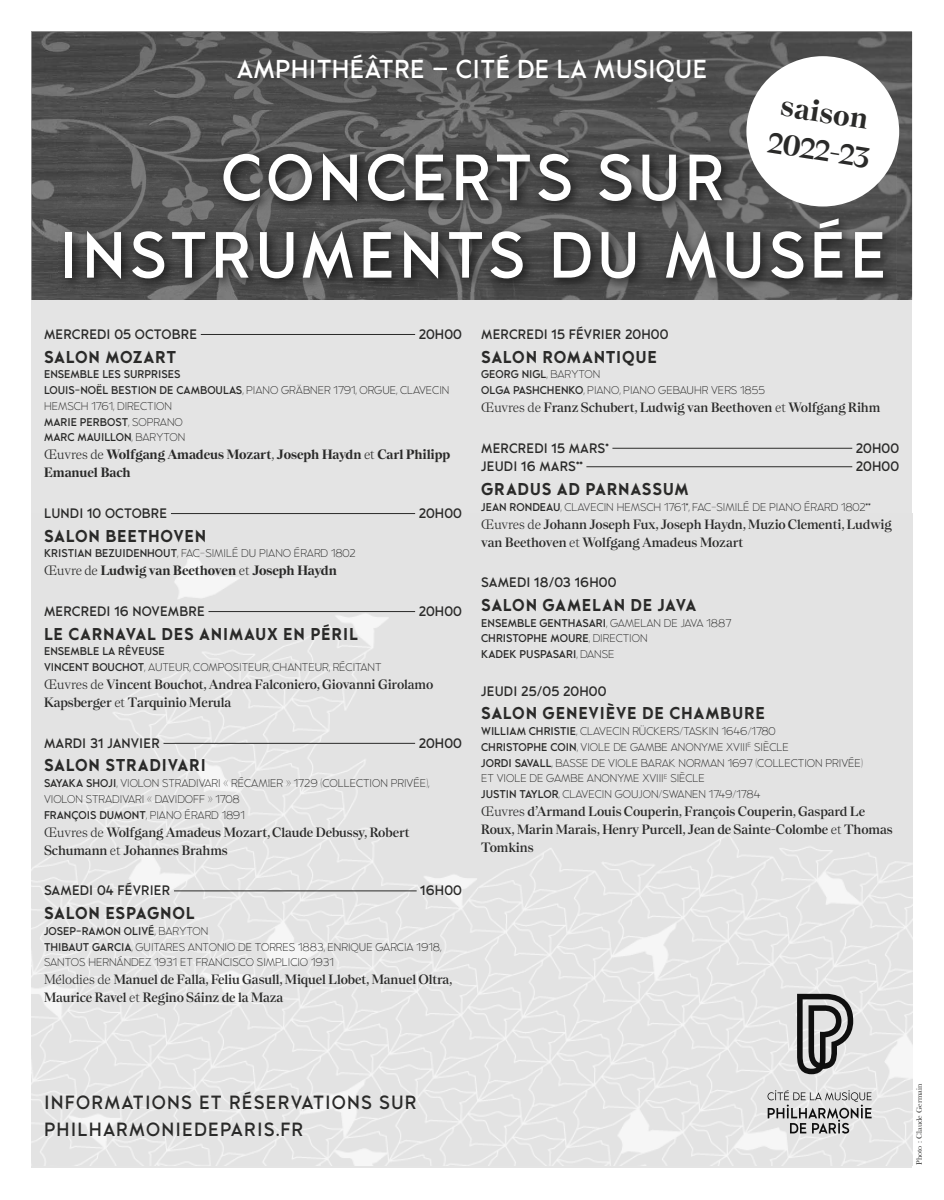
<style>
.page{position:relative;width:944px;height:1200px;background:#fff}
.page>*{position:absolute;margin:0;border:0;box-sizing:border-box;transform-origin:0 0}
.t1{font:600 65.02px/77.4px "Philharmonique";letter-spacing:.06em;color:#fff;text-align:center}
.t2{font:700 29.25px/38.2px "Nantes";color:#2a2a29}
.t3{font:600 25.88px "Philharmonique";letter-spacing:.01em;color:#fff}
.t4{font:600 19.12px/27px "Philharmonique";letter-spacing:.06em;color:#2a2a29}
.t5{font:700 17.1px "Philharmonique";letter-spacing:.035em;color:#2a2a29}
.t6{font:600 13.72px "Philharmonique";letter-spacing:.01em;color:#2a2a29}
.t7{font:600 13.5px/18px "Nantes";letter-spacing:-.01em;color:#2a2a29}
.t8{font:700 13.5px/18px "Nantes";letter-spacing:-.01em;color:#2a2a29}
.t9{font:11.25px/15.8px "Philharmonique";color:#2a2a29}
.t10{font:600 11.25px/15.8px "Philharmonique";color:#2a2a29}
.t11{font:8.1px "Baskerville";letter-spacing:.01em;color:#2a2a29}
.s1{font-weight:400}
.s2{font-weight:600}
</style>
<div class="page">
<div style="left:32px;top:214px;width:880px;height:953px;background:#e4e4e4"></div>
<img style="left:32px;top:513px;width:880px;height:651px">
<img style="left:32px;top:32px;width:880px;height:268px">
<img style="left:233px;top:50px;width:500px;height:60px">
<img style="left:58px;top:147px;width:838px;height:144px">
<div style="left:746px;top:56px;width:153px;height:150px;background:#fff;border-radius:50%"></div>
<hr style="left:201px;top:334px;width:214px;height:1px;background:#2a2a29">
<hr style="left:171px;top:513px;width:244px;height:1px;background:#2a2a29">
<hr style="left:208px;top:611px;width:207px;height:1px;background:#2a2a29">
<hr style="left:163px;top:742px;width:252px;height:1px;background:#2a2a29">
<hr style="left:174px;top:890px;width:243px;height:1px;background:#2a2a29">
<hr style="left:612px;top:448px;width:240px;height:1px;background:#2a2a29">
<hr style="left:586px;top:466px;width:266px;height:1px;background:#2a2a29">
<svg style="left:767px;top:1089px;width:105px;height:44px"></svg>
<svg style="left:797px;top:993px;width:56px;height:80px"></svg>
<p class="t3" style="left:237px;top:54px;width:472px">AMPHITHÉÂTRE – CITÉ DE LA MUSIQUE</p>
<p class="t2" style="left:777px;top:84px;width:104px;rotate:9deg">saison<br>2022-23</p>
<p class="t1" style="left:59px;top:137px;width:829px">CONCERTS SUR<br>INSTRUMENTS DU MUSÉE</p>
<p class="t6" style="left:44px;top:326px;width:155px">MERCREDI 05 OCTOBRE</p>
<p class="t6" style="left:419px;top:326px;width:45px">20H00</p>
<p class="t5" style="left:44px;top:346px;width:134px">SALON MOZART</p>
<p class="t10" style="left:44px;top:366px;width:407px">ENSEMBLE LES SURPRISES<br>LOUIS-NOËL BESTION DE CAMBOULAS<span class="s1">, PIANO GRÄBNER 1791, ORGUE, CLAVECIN HEMSCH 1761, DIRECTION<br></span>MARIE PERBOST<span class="s1">, SOPRANO<br></span>MARC MAUILLON<span class="s1">, BARYTON</span></p>
<p class="t8" style="left:44px;top:445px;width:408px"><span class="s1">Œuvres de</span> Wolfgang Amadeus Mozart<span class="s1">,</span> Joseph Haydn <span class="s1">et</span> Carl Philipp<br>Emanuel Bach</p>
<p class="t6" style="left:44px;top:505px;width:125px">LUNDI 10 OCTOBRE</p>
<p class="t6" style="left:419px;top:505px;width:45px">20H00</p>
<p class="t5" style="left:44px;top:525px;width:164px">SALON BEETHOVEN</p>
<p class="t9" style="left:44px;top:545px;width:313px"><span class="s2">KRISTIAN BEZUIDENHOUT</span>, FAC-SIMILÉ DU PIANO ÉRARD 1802</p>
<p class="t8" style="left:44px;top:561px;width:294px"><span class="s1">Œuvre de</span> Ludwig van Beethoven <span class="s1">et</span> Joseph Haydn</p>
<p class="t6" style="left:44px;top:603px;width:162px">MERCREDI 16 NOVEMBRE</p>
<p class="t6" style="left:419px;top:603px;width:45px">20H00</p>
<p class="t5" style="left:44px;top:623px;width:316px">LE CARNAVAL DES ANIMAUX EN PÉRIL</p>
<p class="t9" style="left:44px;top:643px;width:339px"><span class="s2">ENSEMBLE LA RÊVEUSE<br>VINCENT BOUCHOT</span>, AUTEUR, COMPOSITEUR, CHANTEUR, RÉCITANT</p>
<p class="t7" style="left:44px;top:675px;width:391px"><span class="s1">Œuvres de</span> Vincent Bouchot, Andrea Falconiero, Giovanni Girolamo<br>Kapsberger <span class="s1">et</span> Tarquinio Merula</p>
<p class="t6" style="left:44px;top:734px;width:117px">MARDI 31 JANVIER</p>
<p class="t6" style="left:419px;top:734px;width:45px">20H00</p>
<p class="t5" style="left:44px;top:755px;width:164px">SALON STRADIVARI</p>
<p class="t9" style="left:44px;top:775px;width:387px"><span class="s2">SAYAKA SHOJI</span>, VIOLON STRADIVARI « RÉCAMIER » 1729 (COLLECTION PRIVÉE),<br>VIOLON STRADIVARI « DAVIDOFF » 1708<br><span class="s2">FRANÇOIS DUMONT</span>, PIANO ÉRARD 1891</p>
<p class="t7" style="left:44px;top:822px;width:367px"><span class="s1">Œuvres de</span> Wolfgang Amadeus Mozart, Claude Debussy, Robert<br>Schumann <span class="s1">et</span> Johannes Brahms</p>
<p class="t6" style="left:44px;top:882px;width:128px">SAMEDI 04 FÉVRIER</p>
<p class="t6" style="left:420px;top:882px;width:43px">16H00</p>
<p class="t5" style="left:44px;top:902px;width:152px">SALON ESPAGNOL</p>
<p class="t9" style="left:44px;top:922px;width:399px"><span class="s2">JOSEP-RAMON OLIVÉ</span>, BARYTON<br><span class="s2">THIBAUT GARCIA</span>, GUITARES ANTONIO DE TORRES 1883, ENRIQUE GARCIA 1918,<br>SANTOS HERNÁNDEZ 1931 ET FRANCISCO SIMPLICIO 1931</p>
<p class="t7" style="left:44px;top:969px;width:410px"><span class="s1">Mélodies de</span> Manuel de Falla, Feliu Gasull, Miquel Llobet, Manuel Oltra,<br>Maurice Ravel <span class="s1">et</span> Regino Sáinz de la Maza</p>
<p class="t6" style="left:481px;top:326px;width:189px">MERCREDI 15 FÉVRIER 20H00</p>
<p class="t5" style="left:481px;top:346px;width:178px">SALON ROMANTIQUE</p>
<p class="t9" style="left:481px;top:366px;width:285px"><span class="s2">GEORG NIGL</span>, BARYTON<br><span class="s2">OLGA PASHCHENKO</span>, PIANO, PIANO GEBAUHR VERS 1855</p>
<p class="t7" style="left:481px;top:398px;width:401px"><span class="s1">Œuvres de</span> Franz Schubert, Ludwig van Beethoven <span class="s1">et</span> Wolfgang Rihm</p>
<p class="t6" style="left:481px;top:440px;width:129px">MERCREDI 15 MARS*</p>
<p class="t6" style="left:856px;top:440px;width:45px">20H00</p>
<p class="t6" style="left:481px;top:458px;width:103px">JEUDI 16 MARS**</p>
<p class="t6" style="left:856px;top:458px;width:45px">20H00</p>
<p class="t5" style="left:481px;top:478px;width:209px">GRADUS AD PARNASSUM</p>
<p class="t9" style="left:481px;top:498px;width:391px"><span class="s2">JEAN RONDEAU</span>, CLAVECIN HEMSCH 1761*, FAC-SIMILÉ DE PIANO ÉRARD 1802**</p>
<p class="t7" style="left:481px;top:514px;width:412px"><span class="s1">Œuvres de</span> Johann Joseph Fux, Joseph Haydn, Muzio Clementi, Ludwig van Beethoven <span class="s1">et</span> Wolfgang Amadeus Mozart</p>
<p class="t6" style="left:481px;top:574px;width:137px">SAMEDI 18/03 16H00</p>
<p class="t5" style="left:481px;top:594px;width:217px">SALON GAMELAN DE JAVA</p>
<p class="t10" style="left:481px;top:614px;width:252px">ENSEMBLE GENTHASARI<span class="s1">, GAMELAN DE JAVA 1887<br></span>CHRISTOPHE MOURE<span class="s1">, DIRECTION<br></span>KADEK PUSPASARI<span class="s1">, DANSE</span></p>
<p class="t6" style="left:481px;top:682px;width:127px">JEUDI 25/05 20H00</p>
<p class="t5" style="left:481px;top:703px;width:286px">SALON GENEVIÈVE DE CHAMBURE</p>
<p class="t9" style="left:481px;top:723px;width:383px"><span class="s2">WILLIAM CHRISTIE</span>, CLAVECIN RÜCKERS/TASKIN 1646/1780<br><span class="s2">CHRISTOPHE COIN</span>, VIOLE DE GAMBE ANONYME XVIII<sup>E</sup> SIÈCLE<br><span class="s2">JORDI SAVALL</span>, BASSE DE VIOLE BARAK NORMAN 1697 (COLLECTION PRIVÉE)<br>ET VIOLE DE GAMBE ANONYME XVIII<sup>E</sup> SIÈCLE<br><span class="s2">JUSTIN TAYLOR</span>, CLAVECIN GOUJON/SWANEN 1749/1784</p>
<p class="t7" style="left:481px;top:801px;width:413px"><span class="s1">Œuvres</span> d’Armand Louis Couperin, François Couperin, Gaspard Le<br>Roux, Marin Marais, Henry Purcell, Jean de Sainte-Colombe <span class="s1">et</span> Thomas<br>Tomkins</p>
<p class="t4" style="left:44px;top:1088px;width:374px">INFORMATIONS ET RÉSERVATIONS SUR<br>PHILHARMONIEDEPARIS.FR</p>
<p class="t11" style="left:914px;top:1164px;width:83px;rotate:-90deg">Photo : Claude Germain</p>
</div>
